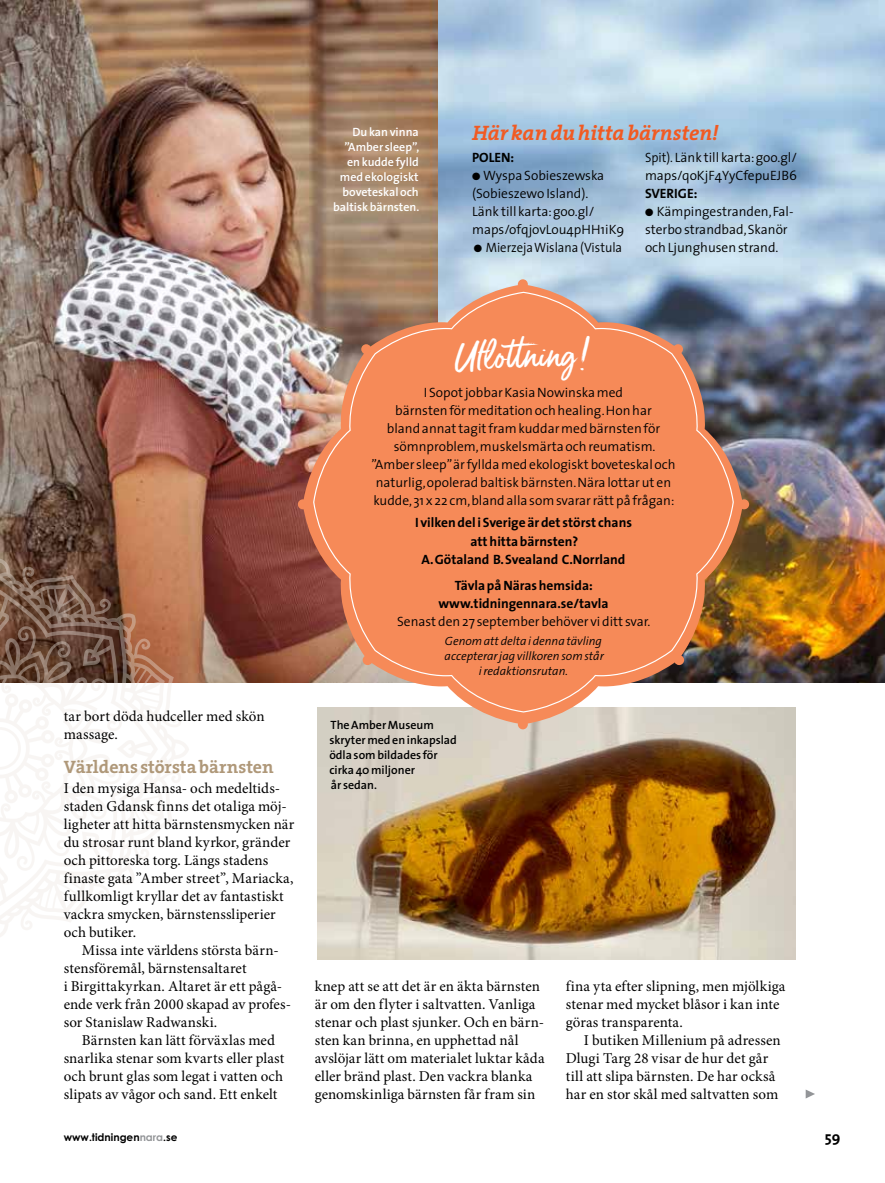
<style>
.page{position:relative;width:885px;height:1183px;background:#fff}
.page>*{position:absolute;margin:0;border:0;box-sizing:border-box;transform-origin:0 0}
.t1{font:38.1px "Gotcha Standup";color:#fff}
.t2{font:italic 700 21px "The Serif";letter-spacing:-.01em;color:#f15a22}
.t3{font:700 18px "The Serif";letter-spacing:-.005em;color:#af9879}
.t4{font:15px/18px "Minion Pro";letter-spacing:.005em;color:#000}
.t5{font:700 15px "The Sans";color:#000}
.t6{font:300 13.5px/18px "The Sans";color:#000}
.t7{font:700 13.5px/18px "The Sans";color:#000;text-align:center}
.t8{font:300 13.5px/18px "The Sans";color:#000;scale:.94 1}
.t9{font:600 12px/15px "The Sans";color:#fff;text-align:right}
.t10{font:600 12px/15px "The Sans";color:#000}
.t11{font:italic 300 12px/15px "The Sans B W4";color:#000;text-align:center}
.t12{font:700 10.5px "Century Gothic";color:#000}
.s1{color:#939598}
</style>
<div class="page">
<img style="left:0;top:0;width:439px;height:682px">
<img style="left:317px;top:707px;width:478px;height:251px">
<img style="left:439px;top:0;width:445px;height:682px">
<img style="left:298px;top:279px;width:451px;height:450px">
<svg style="left:312px;top:291px;width:422px;height:422px;background:#e28c64"></svg>
<svg style="left:805px;top:1089px;width:9px;height:9px"></svg>
<svg style="left:0;top:558px;width:189px;height:379px"></svg>
<p class="t9" style="left:333px;top:124px;width:88px">Du kan vinna ”Amber sleep”, en kudde fylld med ekologiskt boveteskal och baltisk bärnsten.</p>
<h2 class="t2" style="left:472px;top:115px;width:248px">Här kan du hitta bärnsten!</h2>
<p class="t7" style="left:472px;top:148px;width:44px">POLEN:</p>
<p class="t6" style="left:472px;top:166px;width:154px">● Wyspa Sobieszewska (Sobieszewo Island).<br>Länk till karta: goo.gl/ maps/ofqjovLou4pHH1iK9</p>
<p class="t8" style="left:474px;top:238px;width:159px">● Mierzeja Wislana (Vistula</p>
<p class="t8" style="left:645px;top:148px;width:163px">Spit). Länk till karta: goo.gl/ maps/qoKjF4YyCfepuEJB6</p>
<p class="t7" style="left:645px;top:184px;width:54px">SVERIGE:</p>
<p class="t6" style="left:645px;top:202px;width:150px">● Kämpingestranden, Fal&shy;sterbo strandbad, Skanör och Ljunghusen strand.</p>
<h1 class="t1" style="left:454px;top:330px;width:138px;rotate:-1deg">Utlott ning!</h1>
<p class="t4" style="left:64px;top:706px;width:202px">tar bort döda hudceller med skön massage.</p>
<p class="t3" style="left:64px;top:751px;width:211px">Världens största bärnsten</p>
<p class="t4" style="left:64px;top:778px;width:232px">I den mysiga Hansa- och medeltids&shy;staden Gdansk finns det otaliga möj&shy;ligheter att hitta bärnstensmycken när du strosar runt bland kyrkor, gränder och pittoreska torg. Längs stadens finaste gata ”Amber street”, Mariacka, fullkomligt kryllar det av fantastiskt vackra smycken, bärnstenssliperier och butiker.</p>
<p class="t4" style="left:64px;top:940px;width:229px;text-indent:18px">Missa inte världens största bärn&shy;stensföremål, bärnstensaltaret<br>i Birgittakyrkan. Altaret är ett pågå&shy;ende verk från 2000 skapad av profes&shy;sor Stanislaw Radwanski.</p>
<p class="t4" style="left:64px;top:1030px;width:222px;text-align:center">Bärnsten kan lätt förväxlas med snarlika stenar som kvarts eller plast och brunt glas som legat i vatten och slipats av vågor och sand. Ett enkelt</p>
<p class="t6" style="left:371px;top:383px;width:306px;text-align:center">I Sopot jobbar Kasia Nowinska med<br>bärnsten för meditation och healing. Hon har<br>bland annat tagit fram kuddar med bärnsten för sömnproblem, muskelsmärta och reumatism. ”Amber sleep” är fyllda med ekologiskt boveteskal och naturlig, opolerad baltisk bärnsten. Nära lottar ut en kudde, 31 x 22 cm, bland alla som svarar rätt på frågan:</p>
<p class="t7" style="left:415px;top:513px;width:218px">I vilken del i Sverige är det störst chans att hitta bärnsten?<br>A. Götaland B. Svealand C.Norrland</p>
<p class="t7" style="left:438px;top:576px;width:172px">Tävla på Näras hemsida: www.tidningennara.se/tavla</p>
<p class="t6" style="left:397px;top:612px;width:255px">Senast den 27 september behöver vi ditt svar.</p>
<p class="t11" style="left:444px;top:633px;width:161px">Genom att delta i denna tävling accepterar jag villkoren som står i redaktionsrutan.</p>
<p class="t10" style="left:329px;top:717px;width:129px">The Amber Museum skryter med en inkapslad ödla som bildades för cirka 40 miljoner<br>år sedan.</p>
<p class="t4" style="left:315px;top:976px;width:231px">knep att se att det är en äkta bärnsten är om den flyter i saltvatten. Vanliga stenar och plast sjunker. Och en bärn&shy;sten kan brinna, en upphettad nål avslöjar lätt om materialet luktar kåda eller bränd plast. Den vackra blanka genomskinliga bärnsten får fram sin</p>
<p class="t4" style="left:566px;top:976px;width:221px">fina yta efter slipning, men mjölkiga stenar med mycket blåsor i kan inte göras transparenta.</p>
<p class="t4" style="left:566px;top:1030px;width:216px;text-indent:18px">I butiken Millenium på adressen Dlugi Targ 28 visar de hur det går till att slipa bärnsten. De har också har en stor skål med saltvatten som</p>
<p class="t12" style="left:64px;top:1130px;width:115px">www.tidningen<span class="s1">nara</span>.se</p>
<p class="t5" style="left:824px;top:1123px;width:17px">59</p>
</div>
